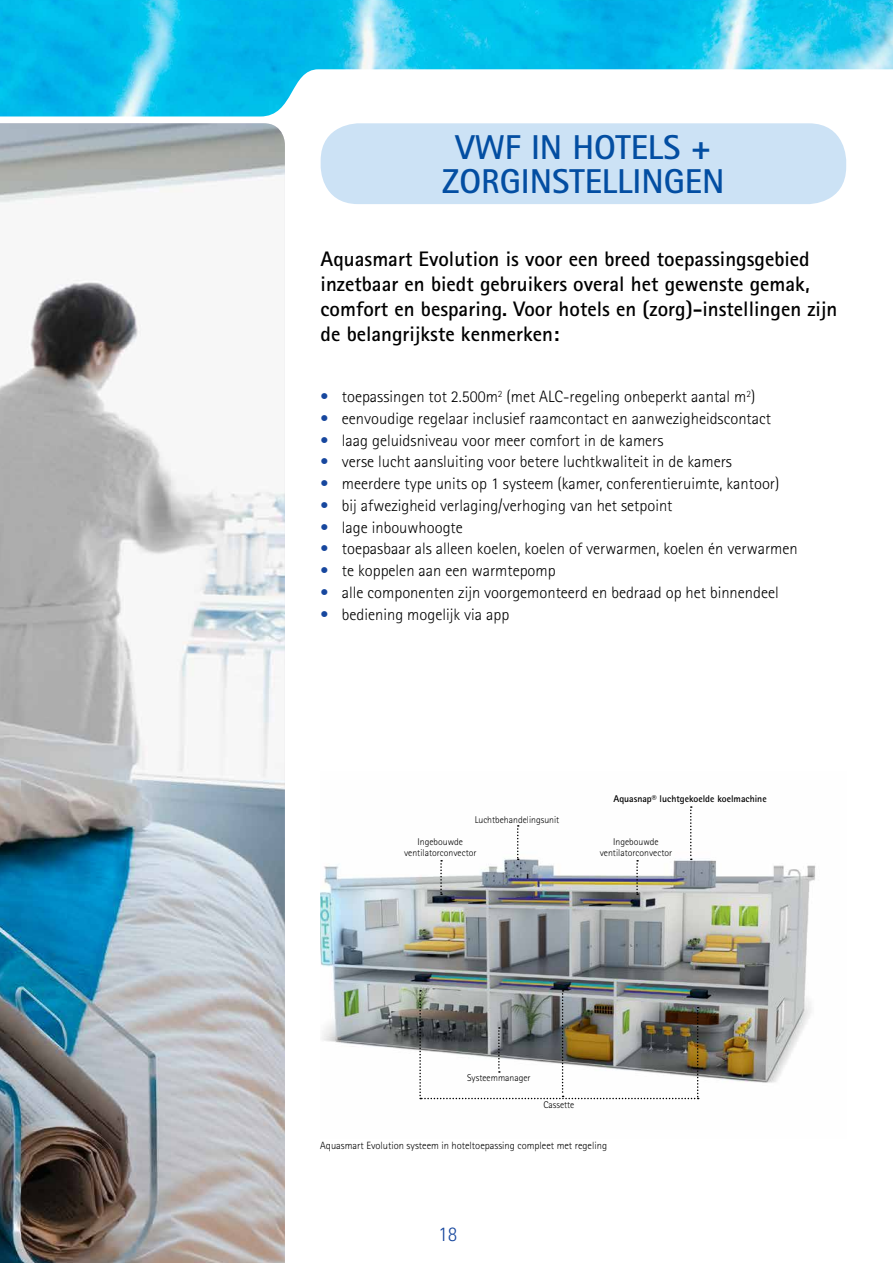
<style>
.page{position:relative;width:893px;height:1263px;background:#fff}
.page>*{position:absolute;margin:0;border:0;box-sizing:border-box;transform-origin:0 0}
.t1{font:700 34.5px/34.5px "Rotis Sans Serif Pro";color:#034ea2;text-align:center}
.t2{font:700 21px/25.2px "Rotis Sans Serif Pro";color:#000}
.t3{font:300 21px "Rotis Sans Serif Pro";color:#17479e;scale:.95 1}
.t4{font:300 16.5px "Rotis Sans Serif Pro";color:#000}
.t5{font:300 10.5px "Rotis Sans Serif Pro";color:#000}
.t6{font:300 9.75px/11.7px "Rotis Sans Serif Pro";color:#000;text-align:center}
.t7{font:700 9.75px "Rotis Sans Serif Pro";color:#000}
.s1{color:#17479e}
</style>
<div class="page">
<img style="left:0;top:0;width:893px;height:69px">
<svg style="left:0;top:69px;width:893px;height:48px"></svg>
<div style="left:321px;top:123px;width:525px;height:81px;background:#cce2f5;border-radius:38px"></div>
<img style="left:0;top:123px;width:285px;height:1140px">
<img style="left:321px;top:806px;width:495px;height:294px">
<svg style="left:517px;top:825px;width:2px;height:35px"></svg>
<svg style="left:690px;top:806px;width:2px;height:54px"></svg>
<svg style="left:440px;top:860px;width:2px;height:35px"></svg>
<svg style="left:636px;top:860px;width:2px;height:35px"></svg>
<img style="left:419px;top:990px;width:280px;height:109px">
<h1 class="t1" style="left:442px;top:129px;width:284px">VWF IN HOTELS +<br>ZORGINSTELLINGEN</h1>
<p class="t2" style="left:321px;top:246px;width:518px">Aquasmart Evolution is voor een breed toepassingsgebied inzetbaar en biedt gebruikers overal het gewenste gemak, comfort en besparing. Voor hotels en (zorg)-instellingen zijn de belangrijkste kenmerken:</p>
<p class="t4" style="left:321px;top:387px;width:436px"><span class="s1">•</span> toepassingen tot 2.500m<sup>2</sup> (met ALC-regeling onbeperkt aantal m<sup>2</sup>)</p>
<p class="t4" style="left:321px;top:409px;width:452px"><span class="s1">•</span> eenvoudige regelaar inclusief raamcontact en aanwezigheidscontact</p>
<p class="t4" style="left:321px;top:430px;width:344px"><span class="s1">•</span> laag geluidsniveau voor meer comfort in de kamers</p>
<p class="t4" style="left:321px;top:452px;width:413px"><span class="s1">•</span> verse lucht aansluiting voor betere luchtkwaliteit in de kamers</p>
<p class="t4" style="left:321px;top:474px;width:460px"><span class="s1">•</span> meerdere type units op 1 systeem (kamer, conferentieruimte, kantoor)</p>
<p class="t4" style="left:321px;top:496px;width:353px"><span class="s1">•</span> bij afwezigheid verlaging/verhoging van het setpoint</p>
<p class="t4" style="left:321px;top:517px;width:144px"><span class="s1">•</span> lage inbouwhoogte</p>
<p class="t4" style="left:321px;top:539px;width:479px"><span class="s1">•</span> toepasbaar als alleen koelen, koelen of verwarmen, koelen én verwarmen</p>
<p class="t4" style="left:321px;top:561px;width:237px"><span class="s1">•</span> te koppelen aan een warmtepomp</p>
<p class="t4" style="left:321px;top:583px;width:460px"><span class="s1">•</span> alle componenten zijn voorgemonteerd en bedraad op het binnendeel</p>
<p class="t4" style="left:321px;top:604px;width:190px"><span class="s1">•</span> bediening mogelijk via app</p>
<p class="t6" style="left:475px;top:813px;width:86px">Luchtbehandelingsunit</p>
<p class="t7" style="left:613px;top:792px;width:155px">Aquasnap® luchtgekoelde koelmachine</p>
<p class="t6" style="left:404px;top:836px;width:74px">Ingebouwde ventilatorconvector</p>
<p class="t6" style="left:600px;top:836px;width:74px">Ingebouwde ventilatorconvector</p>
<p class="t6" style="left:467px;top:1072px;width:65px">Systeemmanager</p>
<p class="t6" style="left:543px;top:1099px;width:33px">Cassette</p>
<p class="t5" style="left:320px;top:1139px;width:288px">Aquasmart Evolution systeem in hoteltoepassing compleet met regeling</p>
<p class="t3" style="left:438px;top:1221px;width:22px">18</p>
</div>
